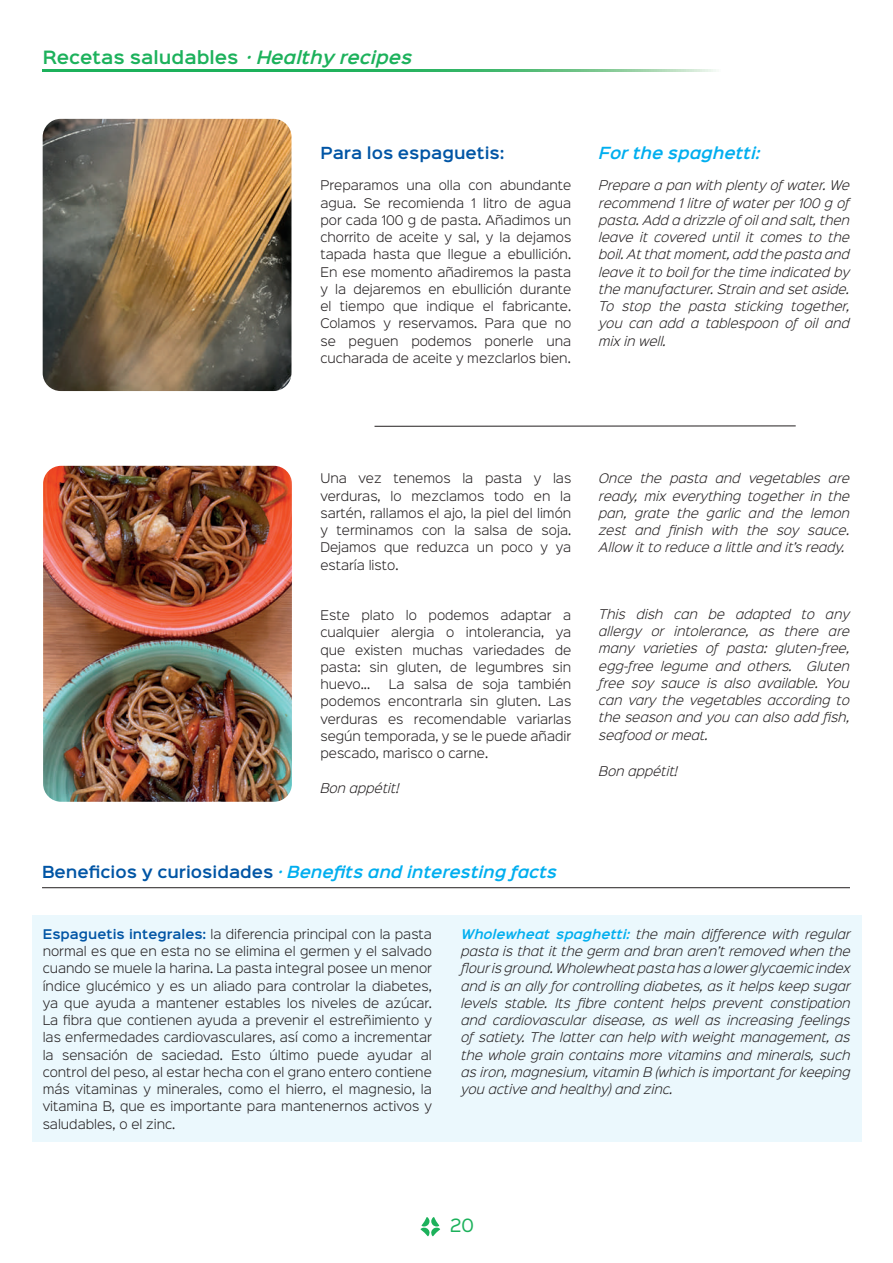
<style>
.page{position:relative;width:893px;height:1263px;background:#fff}
.page>*{position:absolute;margin:0;border:0;box-sizing:border-box;transform-origin:0 0}
.t1{font:600 16.5px "Sinkin Sans 600";color:#1cb15b}
.t2{font:16.5px "Sinkin Sans 400";color:#1cb15b}
.t3{font:italic 600 15px "Sinkin Sans 600";color:#00aeef}
.t4{font:600 15px "Sinkin Sans 600";color:#0155a5}
.t5{font:300 12px/17.2px "Sinkin Sans 300";color:#231f20;text-align:justify}
.t6{font:italic 300 12px/17.2px "Sinkin Sans 300";color:#231f20;text-align:justify}
.s1{font-style:italic}
.s2{font-style:normal;color:#0155a5}
.s3{font-family:"Sinkin Sans 600";font-weight:600;color:#0155a5}
.s4{font-family:"Sinkin Sans 600";font-weight:600;color:#00aeef}
</style>
<div class="page">
<svg style="left:43px;top:70px;width:673px;height:2px"></svg>
<svg style="left:420px;top:1217px;width:20px;height:19px"></svg>
<div style="left:32px;top:915px;width:829px;height:227px;background:#ebf8fd"></div>
<hr style="left:42px;top:887px;width:808px;height:1px;background:#231f20">
<img style="left:43px;top:466px;width:249px;height:336px">
<hr style="left:374px;top:425px;width:422px;height:2px;background:#231f20">
<img style="left:43px;top:119px;width:248px;height:272px">
<h1 class="t1" style="left:43px;top:43px;width:371px">Recetas saludables <span class="s1">· Healthy recipes</span></h1>
<p class="t4" style="left:320px;top:140px;width:186px">Para los espaguetis:</p>
<p class="t3" style="left:599px;top:140px;width:163px">For the spaghetti:</p>
<p class="t5" style="left:320px;top:176px;width:252px">Preparamos una olla con abundante agua. Se recomienda 1 litro de agua por cada 100 g de pasta. Añadimos un chorrito de aceite y sal, y la dejamos tapada hasta que llegue a ebullición.<br>En ese momento añadiremos la pasta y la dejaremos en ebullición durante el tiempo que indique el fabricante.<br>Colamos y reservamos. Para que no se peguen podemos ponerle una cucharada de aceite y mezclarlos bien.</p>
<p class="t6" style="left:599px;top:176px;width:252px">Prepare a pan with plenty of water. We recommend 1 litre of water per 100 g of pasta. Add a drizzle of oil and salt, then leave it covered until it comes to the boil. At that moment, add the pasta and leave it to boil for the time indicated by the manufacturer. Strain and set aside.<br>To stop the pasta sticking together, you can add a tablespoon of oil and mix in well.</p>
<p class="t5" style="left:320px;top:469px;width:252px">Una vez tenemos la pasta y las verduras, lo mezclamos todo en la sartén, rallamos el ajo, la piel del limón y terminamos con la salsa de soja.<br>Dejamos que reduzca un poco y ya estaría listo.</p>
<p class="t6" style="left:599px;top:469px;width:252px">Once the pasta and vegetables are ready, mix everything together in the pan, grate the garlic and the lemon zest and finish with the soy sauce.<br>Allow it to reduce a little and it’s ready.</p>
<p class="t5" style="left:320px;top:606px;width:252px">Este plato lo podemos adaptar a cualquier alergia o intolerancia, ya que existen muchas variedades de pasta: sin gluten, de legumbres sin huevo...</p>
<p class="t5" style="left:320px;top:675px;width:252px;text-indent:68px">La salsa de soja también podemos encontrarla sin gluten. Las verduras es recomendable variarlas según temporada, y se le puede añadir pescado, marisco o carne.</p>
<p class="t6" style="left:320px;top:778px;width:80px">Bon appétit!</p>
<p class="t6" style="left:599px;top:605px;width:252px">This dish can be adapted to any allergy or intolerance, as there are many varieties of pasta: gluten-free, egg-free legume and others. Gluten free soy sauce is also available. You can vary the vegetables according to the season and you can also add fish, seafood or meat.</p>
<p class="t6" style="left:599px;top:762px;width:80px">Bon appétit!</p>
<p class="t3" style="left:42px;top:858px;width:516px"><span class="s2">Beneficios y curiosidades</span> · Benefits and interesting facts</p>
<p class="t5" style="left:43px;top:924px;width:391px"><span class="s3">Espaguetis integrales:</span> la diferencia principal con la pasta normal es que en esta no se elimina el germen y el salvado cuando se muele la harina. La pasta integral posee un menor índice glucémico y es un aliado para controlar la diabetes, ya que ayuda a mantener estables los niveles de azúcar.<br>La fibra que contienen ayuda a prevenir el estreñimiento y las enfermedades cardiovasculares, así como a incrementar la sensación de saciedad. Esto último puede ayudar al control del peso, al estar hecha con el grano entero contiene más vitaminas y minerales, como el hierro, el magnesio, la vitamina B, que es importante para mantenernos activos y saludables, o el zinc.</p>
<p class="t6" style="left:461px;top:924px;width:391px"><span class="s4">Wholewheat spaghetti:</span> the main difference with regular pasta is that it the germ and bran aren’t removed when the flour is ground. Wholewheat pasta has a lower glycaemic index and is an ally for controlling diabetes, as it helps keep sugar levels stable. Its fibre content helps prevent constipation and cardiovascular disease, as well as increasing feelings of satiety. The latter can help with weight management, as the whole grain contains more vitamins and minerals, such as iron, magnesium, vitamin B (which is important for keeping you active and healthy) and zinc.</p>
<h1 class="t2" style="left:450px;top:1212px;width:25px">20</h1>
</div>
